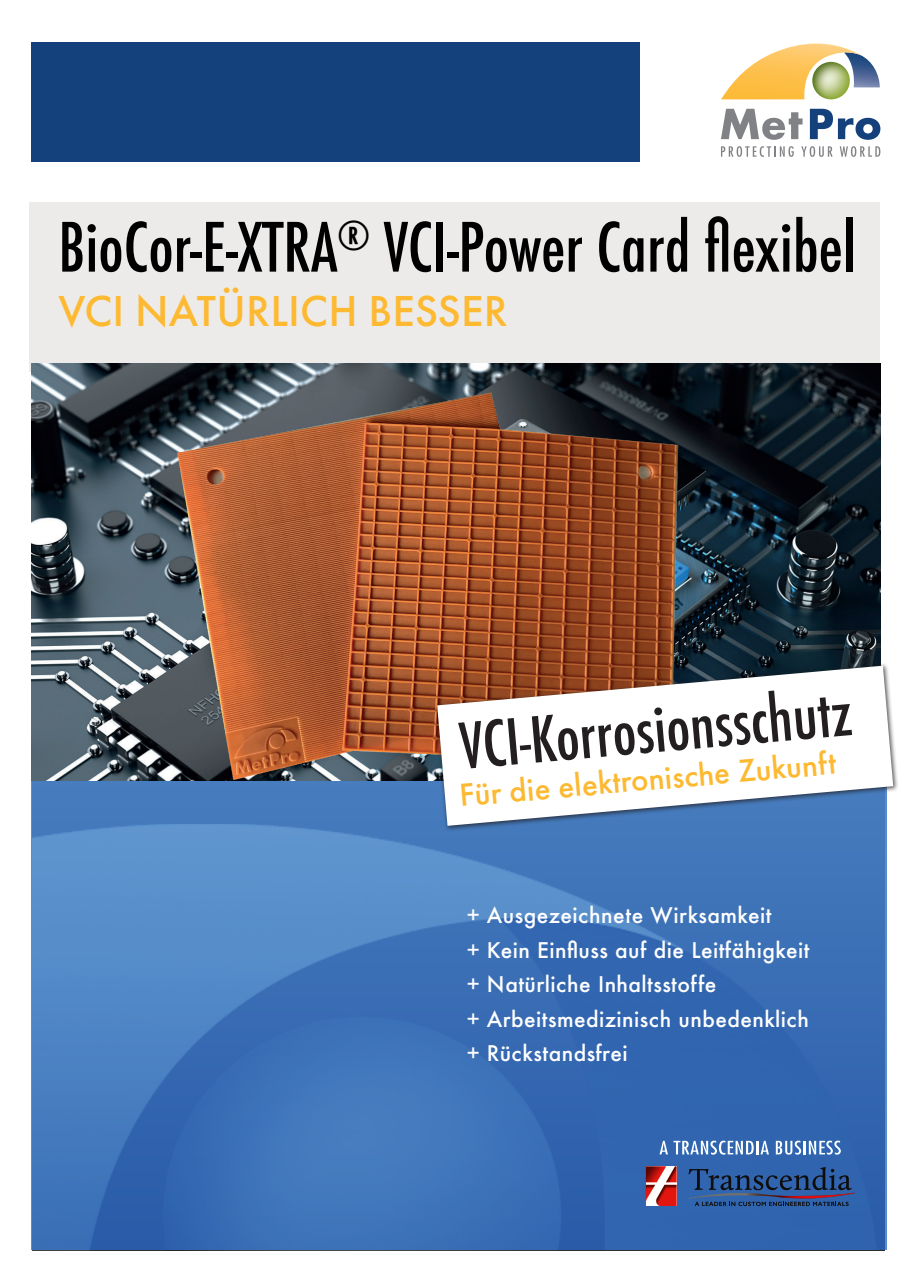
<style>
.page{position:relative;width:910px;height:1280px;background:#fff}
.page>*{position:absolute;margin:0;border:0;box-sizing:border-box;transform-origin:0 0}
.t1{font:500 condensed 66px "Futura";color:#000}
.t2{font:500 condensed 61.5px "Futura";color:#231f20}
.t3{font:500 45px "Futura PT";letter-spacing:.005em;color:#fdb931}
.t4{font:500 33px "Futura PT";color:#fdb931}
.t5{font:500 21px/34.5px "Futura";letter-spacing:.02em;color:#fff}
</style>
<div class="page">
<div style="left:31px;top:43px;width:608px;height:119px;background:#14417b"></div>
<svg style="left:721px;top:44px;width:159px;height:55px"></svg>
<svg style="left:721px;top:146px;width:73px;height:11px"></svg>
<svg style="left:801px;top:146px;width:32px;height:11px"></svg>
<svg style="left:840px;top:146px;width:40px;height:11px"></svg>
<svg style="left:721px;top:109px;width:81px;height:31px"></svg>
<svg style="left:810px;top:109px;width:70px;height:31px"></svg>
<img style="left:812px;top:62px;width:38px;height:37px;border-radius:19px">
<img style="left:33px;top:780px;width:852px;height:470px">
<div style="left:29px;top:202px;width:851px;height:170px;background:#edebe9"></div>
<img style="left:32px;top:364px;width:848px;height:416px">
<img style="left:153px;top:365px;width:566px;height:415px">
<div style="left:434px;top:663px;width:465px;height:168px;background:#231f20;opacity:.75"></div>
<svg style="left:437px;top:666px;width:456px;height:160px"></svg>
<h1 class="t1" style="left:58px;top:205px;width:799px">BioCor-E-XTRA<sup>®</sup> VCI-Power Card flexibel</h1>
<h3 class="t3" style="left:58px;top:284px;width:451px">VCI NATÜRLICH BESSER</h3>
<h2 class="t2" style="left:457px;top:707px;width:394px;rotate:-5deg">VCI-Korrosionsschutz</h2>
<h3 class="t4" style="left:458px;top:776px;width:380px;rotate:-5deg">Für die elektronische Zukunft</h3>
<p class="t5" style="left:467px;top:898px;width:344px">+ Ausgezeichnete Wirksamkeit<br>+ Kein Einfluss auf die Leitfähigkeit + Natürliche Inhaltsstoffe<br>+ Arbeitsmedizinisch unbedenklich + Rückstandsfrei</p>
</div>
